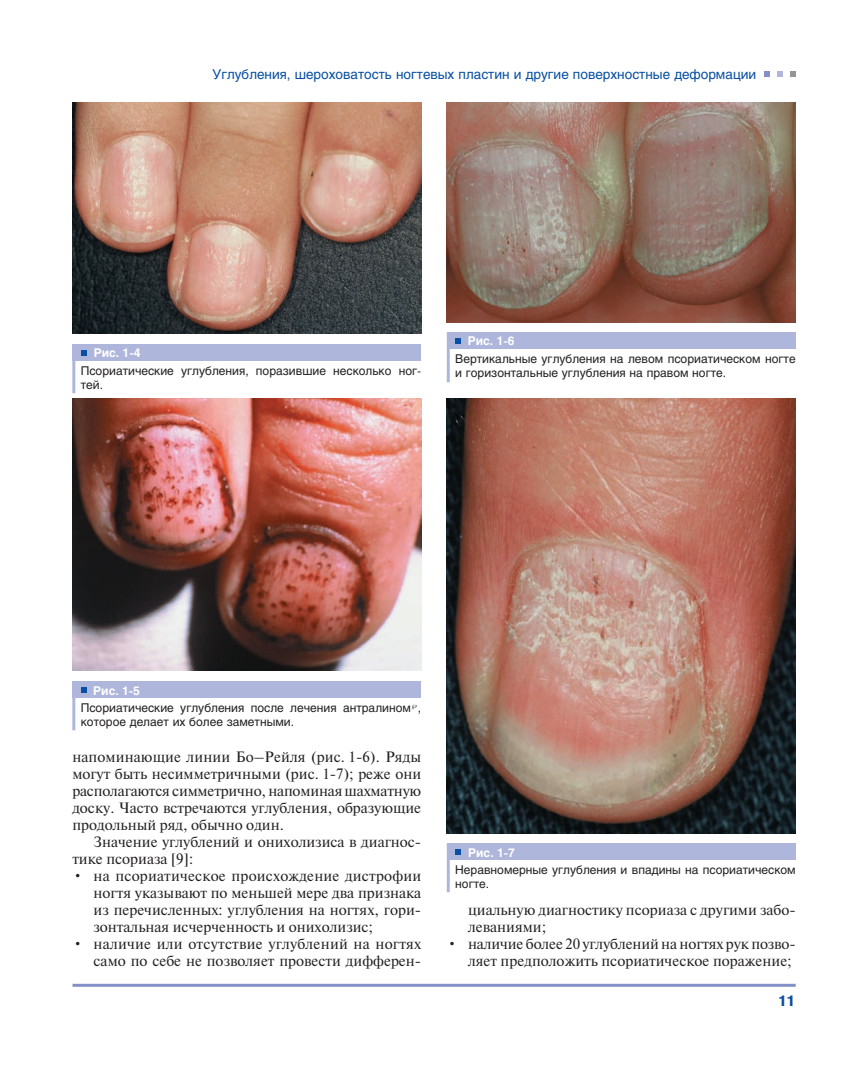
<style>
.page{position:relative;width:851px;height:1085px;background:#fff}
.page>*{position:absolute;margin:0;border:0;box-sizing:border-box;transform-origin:0 0}
.t1{font:15px/17px "Newton C";color:#231f20;text-align:right}
.t2{font:700 15px "Pragmatica C";color:#094fa3}
.t3{font:13.5px "Helios";color:#094fa3}
.t4{font:12px/17.4px "Helios";color:#231f20}
.s1{font-weight:700;color:#fff}
</style>
<div class="page">
<svg style="left:764px;top:72px;width:5px;height:5px"></svg>
<svg style="left:777px;top:72px;width:5px;height:5px"></svg>
<svg style="left:790px;top:72px;width:5px;height:5px"></svg>
<hr style="left:72px;top:983px;width:723px;height:3px;background:#8390c8">
<div style="left:72px;top:344px;width:349px;height:17px;background:#aeb6db"></div>
<svg style="left:81px;top:350px;width:5px;height:6px"></svg>
<div style="left:72px;top:681px;width:349px;height:17px;background:#aeb6db"></div>
<svg style="left:81px;top:687px;width:5px;height:6px"></svg>
<div style="left:446px;top:332px;width:349px;height:17px;background:#aeb6db"></div>
<svg style="left:455px;top:338px;width:5px;height:6px"></svg>
<div style="left:446px;top:843px;width:349px;height:16px;background:#aeb6db"></div>
<svg style="left:455px;top:849px;width:5px;height:5px"></svg>
<hr style="left:72px;top:344px;width:3px;height:49px;background:#aeb6db">
<img style="left:72px;top:102px;width:349px;height:231px">
<img style="left:72px;top:398px;width:349px;height:272px">
<hr style="left:72px;top:681px;width:3px;height:49px;background:#aeb6db">
<img style="left:446px;top:102px;width:349px;height:220px">
<hr style="left:446px;top:332px;width:3px;height:50px;background:#aeb6db">
<img style="left:446px;top:398px;width:349px;height:435px">
<hr style="left:446px;top:843px;width:3px;height:49px;background:#aeb6db">
<p class="t3" style="left:212px;top:69px;width:545px">Углубления, шероховатость ногтевых пластин и другие поверхностные деформации</p>
<p class="t4" style="left:81px;top:345px;width:342px;text-indent:13px"><span class="s1">Рис. 1-4<br></span>Псориатические углубления, поразившие несколько ног-</p>
<p class="t4" style="left:81px;top:377px;width:24px">тей.</p>
<p class="t4" style="left:455px;top:333px;width:342px;text-indent:12px"><span class="s1">Рис. 1-6<br></span>Вертикальные углубления на левом псориатическом ногте</p>
<p class="t4" style="left:455px;top:365px;width:272px">и горизонтальные углубления на правом ногте.</p>
<p class="t4" style="left:81px;top:682px;width:342px;text-indent:12px"><span class="s1">Рис. 1-5<br></span>Псориатические углубления после лечения антралином ,</p>
<p class="t4" style="left:81px;top:714px;width:215px">которое делает их более заметными.</p>
<p class="t1" style="left:72px;top:749px;width:350px">напоминающие линии Бо–Рейля (рис. 1-6). Ряды</p>
<p class="t1" style="left:72px;top:766px;width:350px">могут быть несимметричными (рис. 1-7); реже они</p>
<p class="t1" style="left:72px;top:783px;width:350px">располагаются симметрично, напоминая шахматную</p>
<p class="t1" style="left:72px;top:800px;width:350px">доску. Часто встречаются углубления, образующие</p>
<p class="t1" style="left:72px;top:817px;width:213px">продольный ряд, обычно один.</p>
<p class="t1" style="left:94px;top:834px;width:329px">Значение углублений и онихолизиса в диагнос-</p>
<p class="t1" style="left:72px;top:851px;width:122px">тике псориаза [9]:</p>
<p class="t1" style="left:94px;top:868px;width:329px;text-align:justify;text-indent:-21px">• на псориатическое происхождение дистрофии ногтя указывают по меньшей мере два признака из перечисленных: углубления на ногтях, гори&shy;зонтальная исчерченность и онихолизис;</p>
<p class="t1" style="left:72px;top:936px;width:350px">• наличие или отсутствие углублений на ногтях само по себе не позволяет провести дифферен-</p>
<p class="t4" style="left:455px;top:844px;width:342px;text-indent:13px"><span class="s1">Рис. 1-7<br></span>Неравномерные углубления и впадины на псориатическом</p>
<p class="t4" style="left:455px;top:876px;width:35px">ногте.</p>
<p class="t1" style="left:468px;top:902px;width:329px;text-align:left">циальную диагностику псориаза с другими забо&shy;леваниями;</p>
<p class="t1" style="left:446px;top:936px;width:350px">• наличие более 20 углублений на ногтях рук позво&shy;ляет предположить псориатическое поражение;</p>
<p class="t2" style="left:777px;top:994px;width:20px">11</p>
</div>
